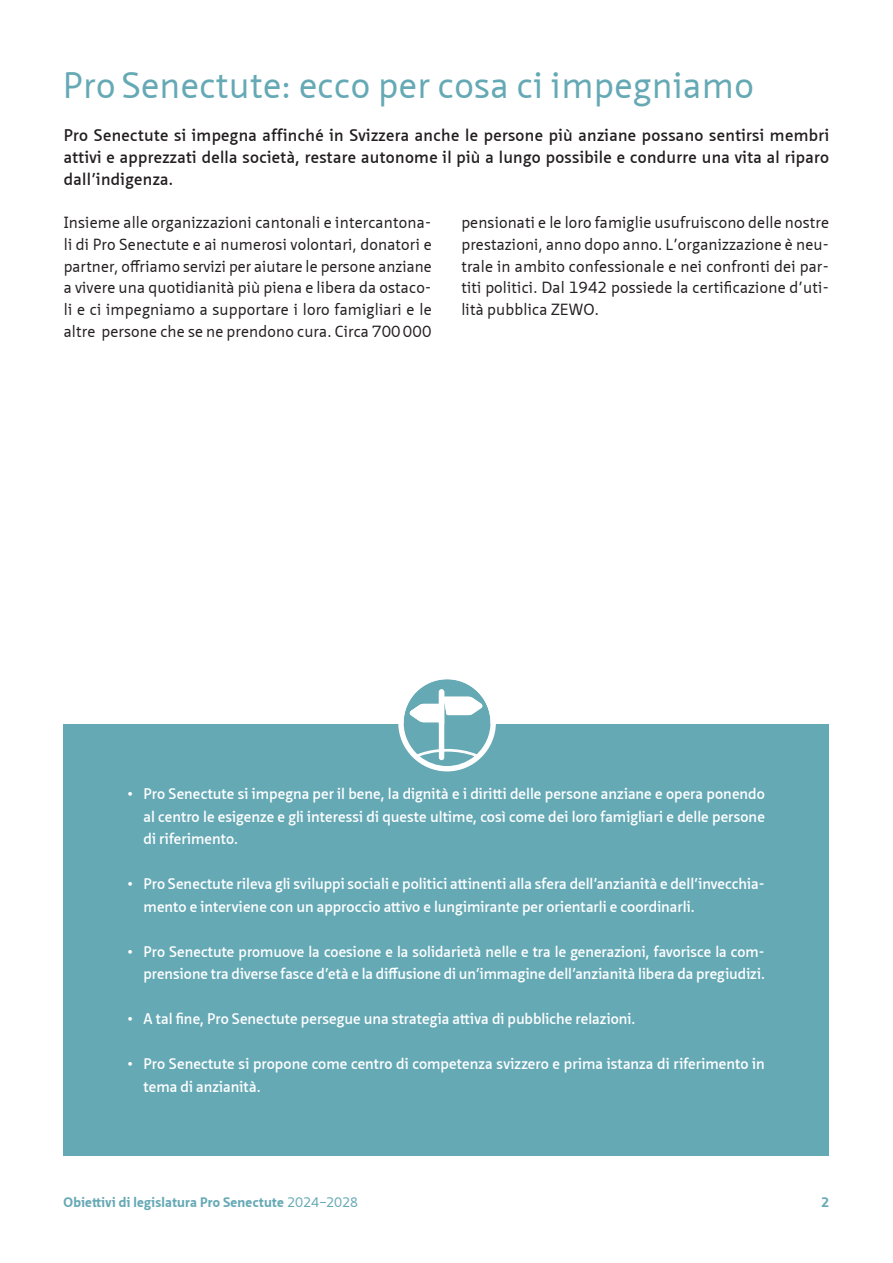
<style>
.page{position:relative;width:893px;height:1263px;background:#fff}
.page>*{position:absolute;margin:0;border:0;box-sizing:border-box;transform-origin:0 0}
.Titel_Grundtext{font:36px "Neue Sans Pro";letter-spacing:.01em;color:#65a9b5}
.Intro{font:600 16.5px/21.8px "Neue Sans Pro";letter-spacing:.02em;color:#231f20;text-align:justify}
.Lauftext_ohne_Absatzlinie{font:15.75px/21.8px "Neue Sans Pro";letter-spacing:.01em;color:#231f20;text-align:justify}
.Grundtext_Kasten{font:600 15px/22.5px "Neue Sans Pro";color:#fff}
.t1{font:700 13.5px "Neue Sans Pro";letter-spacing:.02em;color:#65a9b5}
.s1{font-weight:400}
</style>
<div class="page">
<div style="left:63px;top:724px;width:766px;height:431px;background:#65a9b5"></div>
<svg style="left:398px;top:679px;width:98px;height:92px"></svg>
<p class="Titel_Grundtext" style="left:63px;top:61px;width:692px">Pro Senectute: ecco per cosa ci impegniamo</p>
<p class="Intro" style="left:64px;top:124px;width:767px">Pro Senectute si impegna affinché in Svizzera anche le persone più anziane possano sentirsi membri attivi e apprezzati della società, restare autonome il più a lungo possibile e condurre una vita al riparo dall’indigenza.</p>
<p class="Lauftext_ohne_Absatzlinie" style="left:64px;top:211px;width:369px">Insieme alle organizzazioni cantonali e intercantona&shy;li di Pro Senectute e ai numerosi volontari, donatori e partner, offriamo servizi per aiutare le persone anziane a vivere una quotidianità più piena e libera da ostaco&shy;li e ci impegniamo a supportare i loro famigliari e le altre persone che se ne prendono cura. Circa 700000</p>
<p class="Lauftext_ohne_Absatzlinie" style="left:461px;top:211px;width:369px">pensionati e le loro famiglie usufruiscono delle nostre prestazioni, anno dopo anno. L’organizzazione è neu&shy;trale in ambito confessionale e nei confronti dei par&shy;titi politici. Dal 1942 possiede la certificazione d’uti&shy;lità pubblica ZEWO.</p>
<p class="Grundtext_Kasten" style="left:144px;top:782px;width:623px;text-align:justify;text-indent:-16px">• Pro Senectute si impegna per il bene, la dignità e i diritti delle persone anziane e opera ponendo al centro le esigenze e gli interessi di queste ultime, così come dei loro famigliari e delle persone di riferimento.</p>
<p class="Grundtext_Kasten" style="left:144px;top:872px;width:623px;text-indent:-16px">• Pro Senectute rileva gli sviluppi sociali e politici attinenti alla sfera dell’anzianità e dell’invecchia&shy;mento e interviene con un approccio attivo e lungimirante per orientarli e coordinarli.</p>
<p class="Grundtext_Kasten" style="left:127px;top:940px;width:639px;text-align:right">• Pro Senectute promuove la coesione e la solidarietà nelle e tra le generazioni, favorisce la com&shy;prensione tra diverse fasce d’età e la diffusione di un’immagine dell’anzianità libera da pregiudizi.</p>
<p class="Grundtext_Kasten" style="left:127px;top:1007px;width:510px">• A tal fine, Pro Senectute persegue una strategia attiva di pubbliche relazioni.</p>
<p class="Grundtext_Kasten" style="left:144px;top:1052px;width:623px;text-indent:-16px">• Pro Senectute si propone come centro di competenza svizzero e prima istanza di riferimento in tema di anzianità.</p>
<p class="t1" style="left:64px;top:1193px;width:296px">Obiettivi di legislatura Pro Senectute <span class="s1">2024–2028</span></p>
<p class="t1" style="left:821px;top:1193px;width:10px">2</p>
</div>
